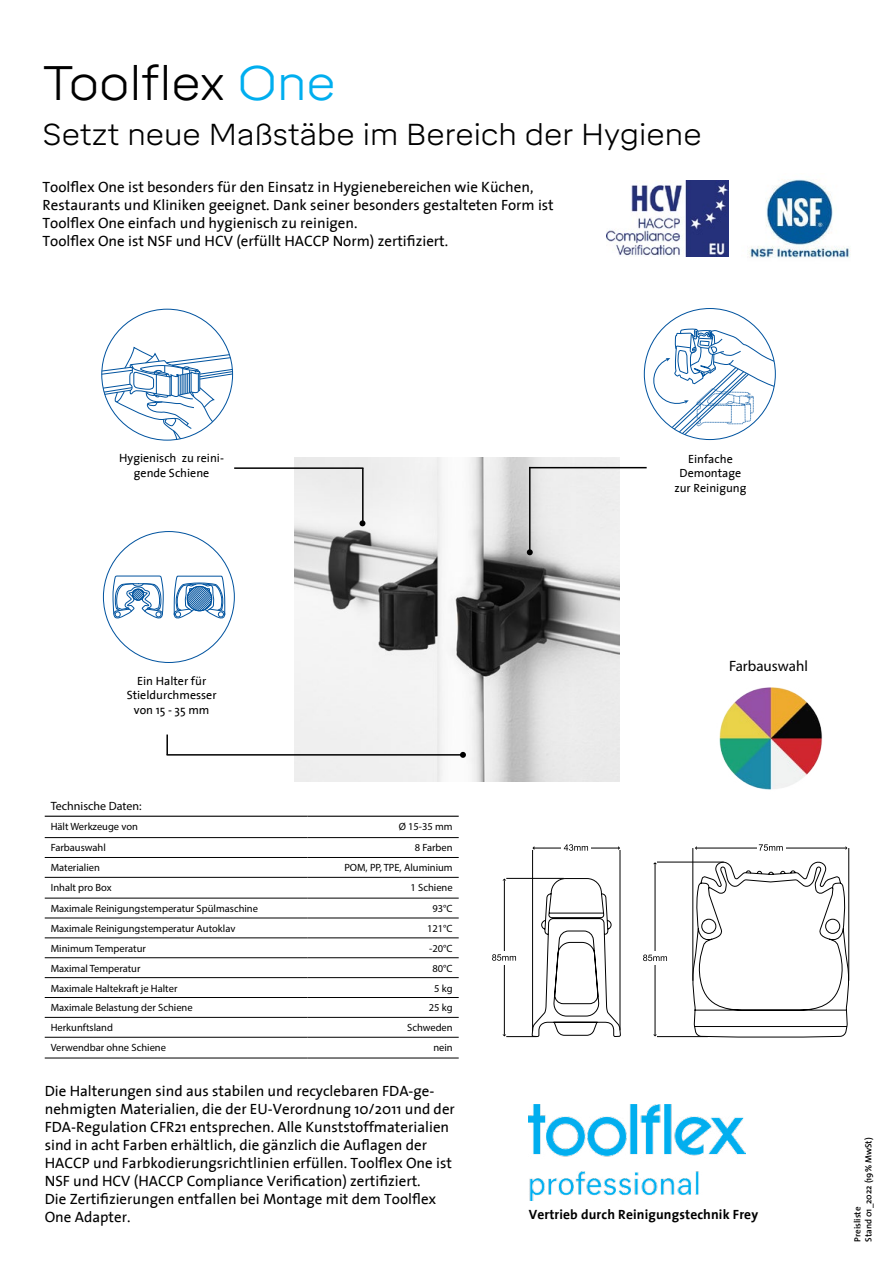
<style>
.page{position:relative;width:893px;height:1263px;background:#fff}
.page>*{position:absolute;margin:0;border:0;box-sizing:border-box;transform-origin:0 0}
.t1{font:300 48px "Mikro";color:#000}
.t2{font:300 30px "Mikro";color:#000}
.t3{font:15px/18px "The Sans";color:#000}
.t4{font:15px "Myriad Pro";color:#000}
.t5{font:700 13.5px "The Sans";letter-spacing:.01em;color:#000}
.t6{font:12px/14.4px "The Sans";color:#000;text-align:center}
.t7{font:12px "Myriad Pro";color:#000}
.t8{font:10.5px "Myriad Pro";color:#000}
.t9{font:600 9px/10.8px "The Sans";color:#000}
.s1{color:#00aeef}
</style>
<div class="page">
<img style="left:294px;top:458px;width:326px;height:323px">
<svg style="left:626px;top:317px;width:148px;height:152px"></svg>
<svg style="left:101px;top:340px;width:132px;height:100px"></svg>
<hr style="left:234px;top:467px;width:129px;height:2px;background:#000">
<hr style="left:362px;top:468px;width:2px;height:55px;background:#000">
<svg style="left:359px;top:520px;width:6px;height:6px"></svg>
<hr style="left:529px;top:467px;width:2px;height:87px;background:#000">
<hr style="left:529px;top:467px;width:118px;height:1px;background:#000">
<svg style="left:527px;top:549px;width:6px;height:6px"></svg>
<hr style="left:167px;top:754px;width:297px;height:2px;background:#000">
<hr style="left:166px;top:734px;width:2px;height:21px;background:#000">
<svg style="left:460px;top:752px;width:6px;height:6px"></svg>
<svg style="left:113px;top:575px;width:51px;height:44px"></svg>
<div style="left:132px;top:589px;width:12px;height:11px;border:1px solid #00539f;border-radius:50%"></div>
<svg style="left:174px;top:575px;width:51px;height:76px"></svg>
<div style="left:187px;top:586px;width:25px;height:25px;border:1px solid #00539f;border-radius:50%"></div>
<img style="left:606px;top:180px;width:122px;height:77px">
<img style="left:748px;top:179px;width:102px;height:79px">
<img style="left:719px;top:687px;width:104px;height:103px">
<hr style="left:45px;top:816px;width:262px;height:1px;background:#000">
<hr style="left:307px;top:816px;width:152px;height:1px;background:#000">
<hr style="left:45px;top:837px;width:262px;height:1px;background:#000">
<hr style="left:307px;top:837px;width:152px;height:1px;background:#000">
<hr style="left:45px;top:857px;width:262px;height:1px;background:#000">
<hr style="left:307px;top:857px;width:152px;height:1px;background:#000">
<hr style="left:45px;top:877px;width:262px;height:1px;background:#000">
<hr style="left:307px;top:877px;width:152px;height:1px;background:#000">
<hr style="left:45px;top:898px;width:262px;height:1px;background:#000">
<hr style="left:307px;top:898px;width:152px;height:1px;background:#000">
<hr style="left:45px;top:918px;width:262px;height:1px;background:#000">
<hr style="left:307px;top:918px;width:152px;height:1px;background:#000">
<hr style="left:45px;top:937px;width:262px;height:1px;background:#000">
<hr style="left:307px;top:937px;width:152px;height:1px;background:#000">
<hr style="left:45px;top:957px;width:262px;height:1px;background:#000">
<hr style="left:307px;top:957px;width:152px;height:1px;background:#000">
<hr style="left:45px;top:977px;width:262px;height:1px;background:#000">
<hr style="left:307px;top:977px;width:152px;height:1px;background:#000">
<hr style="left:45px;top:997px;width:262px;height:1px;background:#000">
<hr style="left:307px;top:997px;width:152px;height:1px;background:#000">
<hr style="left:45px;top:1017px;width:262px;height:1px;background:#000">
<hr style="left:307px;top:1017px;width:152px;height:1px;background:#000">
<hr style="left:45px;top:1037px;width:262px;height:1px;background:#000">
<hr style="left:307px;top:1037px;width:152px;height:1px;background:#000">
<hr style="left:45px;top:1058px;width:262px;height:1px;background:#000">
<hr style="left:307px;top:1058px;width:152px;height:1px;background:#000">
<img style="left:529px;top:1105px;width:217px;height:95px">
<hr style="left:534px;top:848px;width:84px;height:1px;background:#000">
<div style="left:562px;top:841px;width:29px;height:14px;background:#fff"></div>
<hr style="left:532px;top:850px;width:1px;height:181px;background:#000">
<hr style="left:620px;top:850px;width:1px;height:180px;background:#000">
<hr style="left:504px;top:880px;width:1px;height:155px;background:#000">
<div style="left:489px;top:951px;width:30px;height:13px;background:#fff"></div>
<hr style="left:506px;top:1036px;width:31px;height:1px;background:#000">
<hr style="left:506px;top:878px;width:58px;height:1px;background:#000">
<svg style="left:532px;top:878px;width:89px;height:159px"></svg>
<hr style="left:697px;top:848px;width:148px;height:1px;background:#000">
<div style="left:757px;top:841px;width:28px;height:14px;background:#fff"></div>
<hr style="left:693px;top:848px;width:1px;height:133px;background:#000">
<hr style="left:848px;top:848px;width:1px;height:133px;background:#000">
<hr style="left:655px;top:864px;width:1px;height:171px;background:#000">
<div style="left:640px;top:951px;width:30px;height:13px;background:#fff"></div>
<hr style="left:657px;top:1036px;width:51px;height:1px;background:#000">
<hr style="left:657px;top:862px;width:67px;height:1px;background:#000">
<svg style="left:691px;top:861px;width:159px;height:177px"></svg>
<svg style="left:759px;top:844px;width:24px;height:7px"></svg>
<svg style="left:564px;top:844px;width:24px;height:7px"></svg>
<svg style="left:643px;top:954px;width:24px;height:7px"></svg>
<svg style="left:492px;top:954px;width:24px;height:7px"></svg>
<h1 class="t1" style="left:43px;top:55px;width:295px">Toolflex <span class="s1">One</span></h1>
<h2 class="t2" style="left:43px;top:117px;width:661px">Setzt neue Maßstäbe im Bereich der Hygiene</h2>
<p class="t3" style="left:43px;top:178px;width:513px">Toolflex One ist besonders für den Einsatz in Hygienebereichen wie Küchen, Restaurants und Kliniken geeignet. Dank seiner besonders gestalteten Form ist Toolflex One einfach und hygienisch zu reinigen.<br>Toolflex One ist NSF und HCV (erfüllt HACCP Norm) zertifiziert.</p>
<p class="t6" style="left:119px;top:451px;width:106px">Hygienisch zu reini&shy;gende Schiene</p>
<p class="t6" style="left:127px;top:673px;width:91px">Ein Halter für<br>Stieldurchmesser von 15 - 35 mm</p>
<p class="t7" style="left:51px;top:799px;width:92px">Technische Daten:</p>
<p class="t8" style="left:51px;top:820px;width:89px">Hält Werkzeuge von</p>
<p class="t8" style="left:399px;top:820px;width:55px">Ø 15-35 mm</p>
<p class="t8" style="left:51px;top:841px;width:57px">Farbauswahl</p>
<p class="t8" style="left:415px;top:841px;width:39px">8 Farben</p>
<p class="t8" style="left:51px;top:861px;width:51px">Materialien</p>
<p class="t8" style="left:344px;top:861px;width:110px">POM, PP, TPE, Aluminium</p>
<p class="t8" style="left:51px;top:881px;width:63px">Inhalt pro Box</p>
<p class="t8" style="left:410px;top:881px;width:44px">1 Schiene</p>
<p class="t8" style="left:51px;top:902px;width:209px">Maximale Reinigungstemperatur Spülmaschine</p>
<p class="t8" style="left:432px;top:902px;width:22px">93°C</p>
<p class="t8" style="left:51px;top:922px;width:186px">Maximale Reinigungstemperatur Autoklav</p>
<p class="t8" style="left:427px;top:922px;width:27px">121°C</p>
<p class="t8" style="left:51px;top:942px;width:97px">Minimum Temperatur</p>
<p class="t8" style="left:429px;top:942px;width:25px">-20°C</p>
<p class="t8" style="left:51px;top:962px;width:91px">Maximal Temperatur</p>
<p class="t8" style="left:432px;top:962px;width:22px">80°C</p>
<p class="t8" style="left:51px;top:981px;width:128px">Maximale Haltekraft je Halter</p>
<p class="t8" style="left:434px;top:981px;width:20px">5 kg</p>
<p class="t8" style="left:51px;top:1001px;width:143px">Maximale Belastung der Schiene</p>
<p class="t8" style="left:429px;top:1001px;width:25px">25 kg</p>
<p class="t8" style="left:51px;top:1021px;width:64px">Herkunftsland</p>
<p class="t8" style="left:407px;top:1021px;width:47px">Schweden</p>
<p class="t8" style="left:51px;top:1041px;width:117px">Verwendbar ohne Schiene</p>
<p class="t8" style="left:433px;top:1041px;width:21px">nein</p>
<p class="t3" style="left:45px;top:1081px;width:412px">Die Halterungen sind aus stabilen und recyclebaren FDA-ge&shy;nehmigten Materialien, die der EU-Verordnung 10/2011 und der FDA-Regulation CFR21 entsprechen. Alle Kunststoffmaterialien sind in acht Farben erhältlich, die gänzlich die Auflagen der HACCP und Farbkodierungsrichtlinien erfüllen. Toolflex One ist NSF und HCV (HACCP Compliance Verification) zertifiziert.<br>Die Zertifizierungen entfallen bei Montage mit dem Toolflex One Adapter.</p>
<p class="t6" style="left:674px;top:451px;width:74px">Einfache<br>Demontage zur Reinigung</p>
<p class="t4" style="left:729px;top:657px;width:80px">Farbauswahl</p>
<p class="t5" style="left:529px;top:1203px;width:231px">Vertrieb durch Reinigungstechnik Frey</p>
<p class="t9" style="left:852px;top:1242px;width:106px;rotate:-90deg">Preisliste<br>Stand 01_2022 (19% MwSt)</p>
</div>
